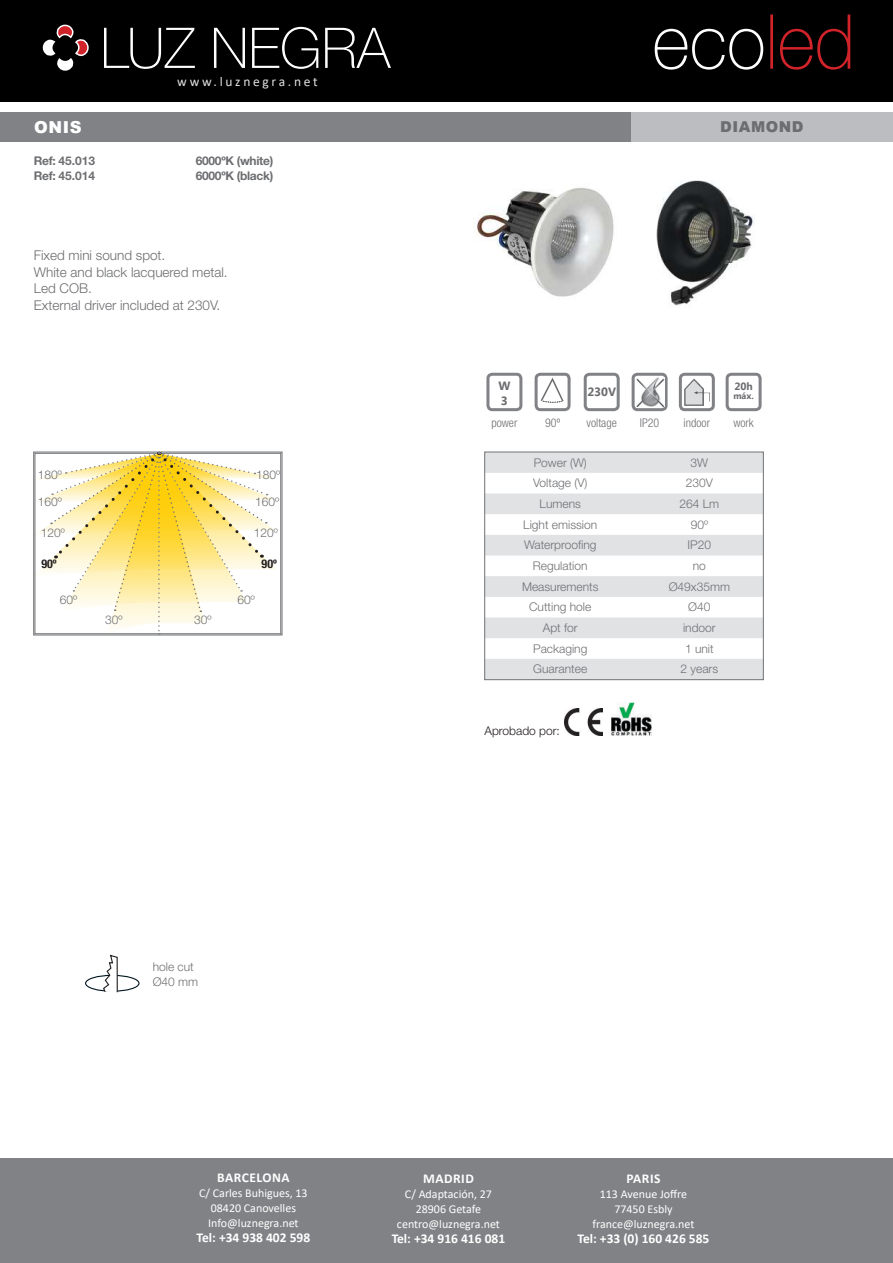
<style>
.page{position:relative;width:893px;height:1263px;background:#fff}
.page>*{position:absolute;margin:0;border:0;box-sizing:border-box;transform-origin:0 0}
.t1{font:900 16.5px "Arial";color:#fff}
.t2{font:900 15px "Arial";letter-spacing:.035em;color:#6c6d70}
.t3{font:300 13.5px/16.5px "Helvetica Neue LT Std";color:#6c6d70}
.t4{font:700 13.5px "Calibri";color:#fff}
.t5{font:13.5px "Calibri";letter-spacing:.2em;color:#e1e2e4}
.t6{font:700 13.5px "Calibri";letter-spacing:.04em;color:#fff}
.t7{font:300 12px/15px "Helvetica Neue LT Std";color:#6f7073}
.t8{font:12px/15px "Calibri";color:#fff;text-align:center}
.t9{font:300 condensed 12px "Helvetica Neue LT Std";color:#6f7073}
.t10{font:700 12px "Helvetica Neue LT Std";letter-spacing:-.025em;color:#6c6d70}
.t11{font:300 12px "Helvetica Neue LT Std";color:#6c6d70}
.t12{font:700 12px "Helvetica Neue LT Std";color:#6f7073}
.t13{font:300 12px "Helvetica Neue LT Std";color:#231f20}
.t14{font:700 12px "Khmer UI";color:#6c6d70}
.t15{font:700 condensed 12px "Helvetica Neue LT Std";color:#231f20}
.t16{font:700 10.5px "Khmer UI";color:#6c6d70}
.t17{font:700 9px "Khmer UI";color:#6c6d70}
.s1{color:#6c6d70}
</style>
<div class="page">
<div style="left:0;top:0;width:893px;height:102px;background:#000"></div>
<svg style="left:43px;top:24px;width:46px;height:47px"></svg>
<svg style="left:104px;top:27px;width:287px;height:42px"></svg>
<svg style="left:770px;top:15px;width:80px;height:55px"></svg>
<svg style="left:655px;top:29px;width:108px;height:41px"></svg>
<svg style="left:486px;top:454px;width:275px;height:224px;fill:#e1e2e4"></svg>
<div style="left:484px;top:452px;width:279px;height:228px;border:1px solid #6f7073"></div>
<div style="left:486px;top:373px;width:36px;height:38px;border:3px solid #808285;border-radius:4px"></div>
<div style="left:584px;top:373px;width:36px;height:38px;border:3px solid #808285;border-radius:4px"></div>
<div style="left:726px;top:373px;width:36px;height:38px;border:3px solid #808285;border-radius:4px"></div>
<div style="left:535px;top:373px;width:36px;height:38px;border:3px solid #808285;border-radius:4px"></div>
<svg style="left:539px;top:376px;width:26px;height:27px"></svg>
<div style="left:679px;top:373px;width:36px;height:38px;border:3px solid #808285;border-radius:4px"></div>
<img style="left:684px;top:378px;width:25px;height:28px">
<div style="left:632px;top:373px;width:36px;height:38px;border:3px solid #808285;border-radius:4px"></div>
<img style="left:636px;top:377px;width:28px;height:30px">
<svg style="left:33px;top:452px;width:244px;height:183px"></svg>
<div style="left:85px;top:975px;width:55px;height:17px;border:1px solid #021722;border-radius:50%"></div>
<svg style="left:102px;top:954px;width:16px;height:39px"></svg>
<img style="left:565px;top:709px;width:37px;height:26px">
<img style="left:612px;top:702px;width:39px;height:33px">
<img style="left:656px;top:180px;width:98px;height:126px">
<img style="left:474px;top:188px;width:140px;height:109px">
<div style="left:631px;top:112px;width:262px;height:30px;background:#bcbdc0"></div>
<div style="left:0;top:112px;width:631px;height:30px;background:#808285"></div>
<div style="left:0;top:1159px;width:893px;height:104px;background:#808285"></div>
<p class="t5" style="left:177px;top:73px;width:142px">www.luznegra.net</p>
<h1 class="t1" style="left:34px;top:115px;width:49px">ONIS</h1>
<p class="t2" style="left:720px;top:116px;width:85px">DIAMOND</p>
<p class="t12" style="left:34px;top:153px;width:63px"><span class="s1">Ref:</span> 45.013</p>
<p class="t10" style="left:196px;top:153px;width:79px">6000ºK (white)</p>
<p class="t12" style="left:34px;top:168px;width:63px"><span class="s1">Ref:</span> 45.014</p>
<p class="t10" style="left:196px;top:168px;width:79px">6000ºK (black)</p>
<p class="t3" style="left:34px;top:247px;width:195px">Fixed mini sound spot.<br>White and black lacquered metal.<br>Led COB.<br>External driver included at 230V.</p>
<p class="t11" style="left:38px;top:467px;width:26px">180º</p>
<p class="t11" style="left:256px;top:467px;width:26px">180º</p>
<p class="t11" style="left:38px;top:494px;width:26px">160º</p>
<p class="t11" style="left:255px;top:494px;width:26px">160º</p>
<p class="t7" style="left:41px;top:525px;width:26px">120º</p>
<p class="t7" style="left:254px;top:525px;width:26px">120º</p>
<p class="t15" style="left:41px;top:556px;width:17px">90º</p>
<p class="t15" style="left:262px;top:556px;width:17px">90º</p>
<p class="t11" style="left:60px;top:592px;width:19px">60º</p>
<p class="t7" style="left:105px;top:612px;width:19px">30º</p>
<p class="t7" style="left:194px;top:612px;width:19px">30º</p>
<p class="t11" style="left:237px;top:592px;width:19px">60º</p>
<p class="t14" style="left:498px;top:379px;width:14px">W</p>
<p class="t14" style="left:501px;top:394px;width:8px">3</p>
<p class="t14" style="left:587px;top:385px;width:30px">230V</p>
<p class="t16" style="left:734px;top:381px;width:20px">20h</p>
<p class="t17" style="left:733px;top:391px;width:22px">máx.</p>
<p class="t9" style="left:491px;top:416px;width:27px">power</p>
<p class="t9" style="left:545px;top:416px;width:16px">90º</p>
<p class="t9" style="left:587px;top:416px;width:32px">voltage</p>
<p class="t9" style="left:640px;top:416px;width:21px">IP20</p>
<p class="t9" style="left:684px;top:416px;width:28px">indoor</p>
<p class="t9" style="left:733px;top:416px;width:22px">work</p>
<p class="t7" style="left:534px;top:455px;width:55px">Power (W)</p>
<p class="t7" style="left:691px;top:455px;width:19px">3W</p>
<p class="t7" style="left:533px;top:475px;width:56px">Voltage (V)</p>
<p class="t7" style="left:686px;top:475px;width:29px">230V</p>
<p class="t7" style="left:540px;top:496px;width:43px">Lumens</p>
<p class="t7" style="left:679px;top:496px;width:41px">264 Lm</p>
<p class="t7" style="left:523px;top:517px;width:75px">Light emission</p>
<p class="t7" style="left:691px;top:517px;width:19px">90º</p>
<p class="t7" style="left:524px;top:537px;width:74px">Waterproofing</p>
<p class="t7" style="left:688px;top:537px;width:25px">IP20</p>
<p class="t7" style="left:533px;top:558px;width:56px">Regulation</p>
<p class="t7" style="left:693px;top:558px;width:15px">no</p>
<p class="t7" style="left:522px;top:579px;width:78px">Measurements</p>
<p class="t7" style="left:669px;top:579px;width:63px">Ø49x35mm</p>
<p class="t7" style="left:529px;top:599px;width:64px">Cutting hole</p>
<p class="t7" style="left:688px;top:599px;width:24px">Ø40</p>
<p class="t7" style="left:543px;top:620px;width:36px">Apt for</p>
<p class="t7" style="left:683px;top:620px;width:34px">indoor</p>
<p class="t7" style="left:533px;top:641px;width:56px">Packaging</p>
<p class="t7" style="left:685px;top:641px;width:30px">1 unit</p>
<p class="t7" style="left:533px;top:661px;width:56px">Guarantee</p>
<p class="t7" style="left:681px;top:661px;width:39px">2 years</p>
<p class="t13" style="left:484px;top:724px;width:77px">Aprobado por:</p>
<p class="t7" style="left:153px;top:959px;width:47px">hole cut<br>Ø40 mm</p>
<p class="t6" style="left:217px;top:1168px;width:74px">BARCELONA</p>
<p class="t8" style="left:199px;top:1185px;width:110px">C/ Carles Buhigues, 13<br>08420 Canovelles<br>Info@luznegra.net</p>
<p class="t4" style="left:197px;top:1228px;width:115px">Tel: +34 938 402 598</p>
<p class="t4" style="left:423px;top:1169px;width:52px">MADRID</p>
<p class="t8" style="left:397px;top:1186px;width:104px">C/ Adaptación, 27<br>28906 Getafe centro@luznegra.net</p>
<p class="t4" style="left:392px;top:1229px;width:115px">Tel: +34 916 416 081</p>
<p class="t4" style="left:626px;top:1169px;width:36px">PARIS</p>
<p class="t8" style="left:592px;top:1186px;width:104px">113 Avenue Joffre<br>77450 Esbly france@luznegra.net</p>
<p class="t4" style="left:577px;top:1229px;width:133px">Tel: +33 (0) 160 426 585</p>
</div>
